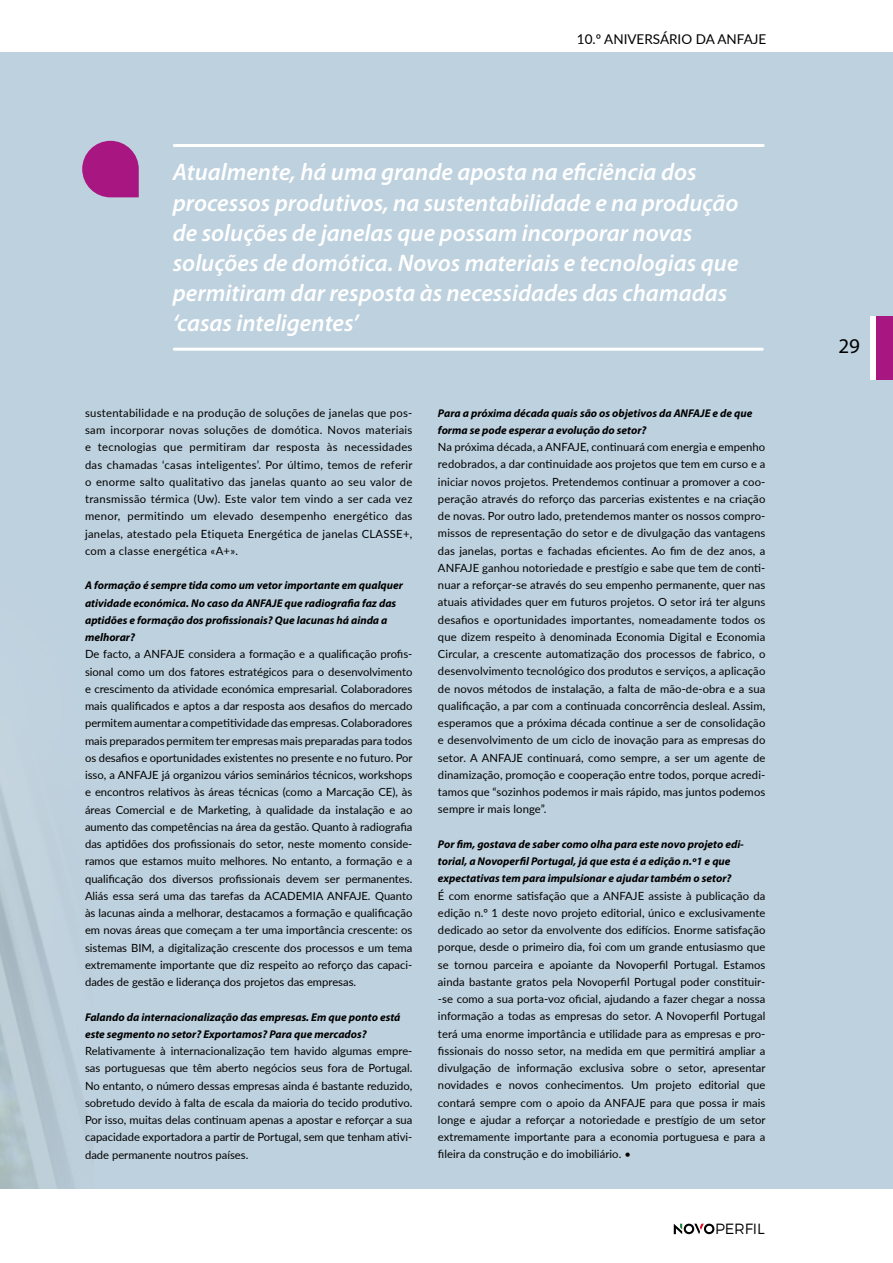
<style>
.page{position:relative;width:893px;height:1263px;background:#fff}
.page>*{position:absolute;margin:0;border:0;box-sizing:border-box;transform-origin:0 0}
.t1{font:italic 600 24px/30px "Myriad Pro";color:#fff}
.t2{font:21px "Myriad Pro";color:#000}
.t3{font:300 14.85px "Montserrat";letter-spacing:-.01em;color:#000}
.t4{font:13.5px "Lato";color:#000}
.t5{font:11.25px/17.2px "Lato";letter-spacing:.005em;color:#000;text-align:justify}
.t6{font:italic 700 11.25px/17.2px "Myriad Pro";color:#000}
</style>
<div class="page">
<div style="left:0;top:52px;width:893px;height:1136px;background:#bed1de"></div>
<div style="left:870px;top:316px;width:6px;height:63px;background:#fff"></div>
<div style="left:876px;top:316px;width:17px;height:63px;background:#a71681"></div>
<img style="left:0;top:789px;width:77px;height:399px">
<svg style="left:674px;top:1224px;width:40px;height:10px"></svg>
<svg style="left:82px;top:141px;width:57px;height:56px;background:#aa3490"></svg>
<hr style="left:174px;top:144px;width:589px;height:3px;background:#fff">
<hr style="left:174px;top:348px;width:588px;height:3px;background:#fff">
<p class="t4" style="left:577px;top:29px;width:191px">10.º ANIVERSÁRIO DA ANFAJE</p>
<p class="t1" style="left:173px;top:157px;width:567px">Atualmente, há uma grande aposta na eficiência dos processos produtivos, na sustentabilidade e na produção de soluções de janelas que possam incorporar novas soluções de domótica. Novos materiais e tecnologias que permitiram dar resposta às necessidades das chamadas ‘casas inteligentes’</p>
<p class="t5" style="left:85px;top:404px;width:329px">sustentabilidade e na produção de soluções de janelas que pos&shy;sam incorporar novas soluções de domótica. Novos materiais e tecnologias que permitiram dar resposta às necessidades das chamadas ‘casas inteligentes’. Por último, temos de referir o enorme salto qualitativo das janelas quanto ao seu valor de transmissão térmica (Uw). Este valor tem vindo a ser cada vez menor, permitindo um elevado desempenho energético das janelas, atestado pela Etiqueta Energética de janelas CLASSE+, com a classe energética «A+».</p>
<p class="t6" style="left:85px;top:577px;width:319px">A formação é sempre tida como um vetor importante em qualquer atividade económica. No caso da ANFAJE que radiografia faz das aptidões e formação dos profissionais? Que lacunas há ainda a melhorar?</p>
<p class="t5" style="left:85px;top:645px;width:329px">De facto, a ANFAJE considera a formação e a qualificação profis&shy;sional como um dos fatores estratégicos para o desenvolvimento e crescimento da atividade económica empresarial. Colaboradores mais qualificados e aptos a dar resposta aos desafios do mercado permitem aumentar a competitividade das empresas. Colaboradores mais preparados permitem ter empresas mais preparadas para todos os desafios e oportunidades existentes no presente e no futuro. Por isso, a ANFAJE já organizou vários seminários técnicos, workshops e encontros relativos às áreas técnicas (como a Marcação CE), às áreas Comercial e de Marketing, à qualidade da instalação e ao aumento das competências na área da gestão. Quanto à radiografia das aptidões dos profissionais do setor, neste momento conside&shy;ramos que estamos muito melhores. No entanto, a formação e a qualificação dos diversos profissionais devem ser permanentes.<br>Aliás essa será uma das tarefas da ACADEMIA ANFAJE. Quanto às lacunas ainda a melhorar, destacamos a formação e qualificação em novas áreas que começam a ter uma importância crescente: os sistemas BIM, a digitalização crescente dos processos e um tema extremamente importante que diz respeito ao reforço das capaci&shy;dades de gestão e liderança dos projetos das empresas.</p>
<p class="t6" style="left:85px;top:1008px;width:317px">Falando da internacionalização das empresas. Em que ponto está este segmento no setor? Exportamos? Para que mercados?</p>
<p class="t5" style="left:85px;top:1042px;width:329px">Relativamente à internacionalização tem havido algumas empre&shy;sas portuguesas que têm aberto negócios seus fora de Portugal.<br>No entanto, o número dessas empresas ainda é bastante reduzido, sobretudo devido à falta de escala da maioria do tecido produtivo.<br>Por isso, muitas delas continuam apenas a apostar e reforçar a sua capacidade exportadora a partir de Portugal, sem que tenham ativi&shy;dade permanente noutros países.</p>
<p class="t6" style="left:438px;top:404px;width:316px">Para a próxima década quais são os objetivos da ANFAJE e de que forma se pode esperar a evolução do setor?</p>
<p class="t5" style="left:438px;top:438px;width:329px">Na próxima década, a ANFAJE, continuará com energia e empenho redobrados, a dar continuidade aos projetos que tem em curso e a iniciar novos projetos. Pretendemos continuar a promover a coo&shy;peração através do reforço das parcerias existentes e na criação de novas. Por outro lado, pretendemos manter os nossos compro&shy;missos de representação do setor e de divulgação das vantagens das janelas, portas e fachadas eficientes. Ao fim de dez anos, a ANFAJE ganhou notoriedade e prestígio e sabe que tem de conti&shy;nuar a reforçar-se através do seu empenho permanente, quer nas atuais atividades quer em futuros projetos. O setor irá ter alguns desafios e oportunidades importantes, nomeadamente todos os que dizem respeito à denominada Economia Digital e Economia Circular, a crescente automatização dos processos de fabrico, o desenvolvimento tecnológico dos produtos e serviços, a aplicação de novos métodos de instalação, a falta de mão-de-obra e a sua qualificação, a par com a continuada concorrência desleal. Assim, esperamos que a próxima década continue a ser de consolidação e desenvolvimento de um ciclo de inovação para as empresas do setor. A ANFAJE continuará, como sempre, a ser um agente de dinamização, promoção e cooperação entre todos, porque acredi&shy;tamos que “sozinhos podemos ir mais rápido, mas juntos podemos sempre ir mais longe”.</p>
<p class="t6" style="left:438px;top:835px;width:307px">Por fim, gostava de saber como olha para este novo projeto edi&shy;torial, a Novoperfil Portugal, já que esta é a edição n.º1 e que expectativas tem para impulsionar e ajudar também o setor?</p>
<p class="t5" style="left:438px;top:886px;width:329px">É com enorme satisfação que a ANFAJE assiste à publicação da edição n.º 1 deste novo projeto editorial, único e exclusivamente dedicado ao setor da envolvente dos edifícios. Enorme satisfação porque, desde o primeiro dia, foi com um grande entusiasmo que se tornou parceira e apoiante da Novoperfil Portugal. Estamos ainda bastante gratos pela Novoperfil Portugal poder constituir--se como a sua porta-voz oficial, ajudando a fazer chegar a nossa informação a todas as empresas do setor. A Novoperfil Portugal terá uma enorme importância e utilidade para as empresas e pro&shy;fissionais do nosso setor, na medida em que permitirá ampliar a divulgação de informação exclusiva sobre o setor, apresentar novidades e novos conhecimentos. Um projeto editorial que contará sempre com o apoio da ANFAJE para que possa ir mais longe e ajudar a reforçar a notoriedade e prestígio de um setor extremamente importante para a economia portuguesa e para a fileira da construção e do imobiliário. •</p>
<h3 class="t3" style="left:715px;top:1220px;width:51px">PERFIL</h3>
<h2 class="t2" style="left:838px;top:333px;width:23px">29</h2>
</div>
